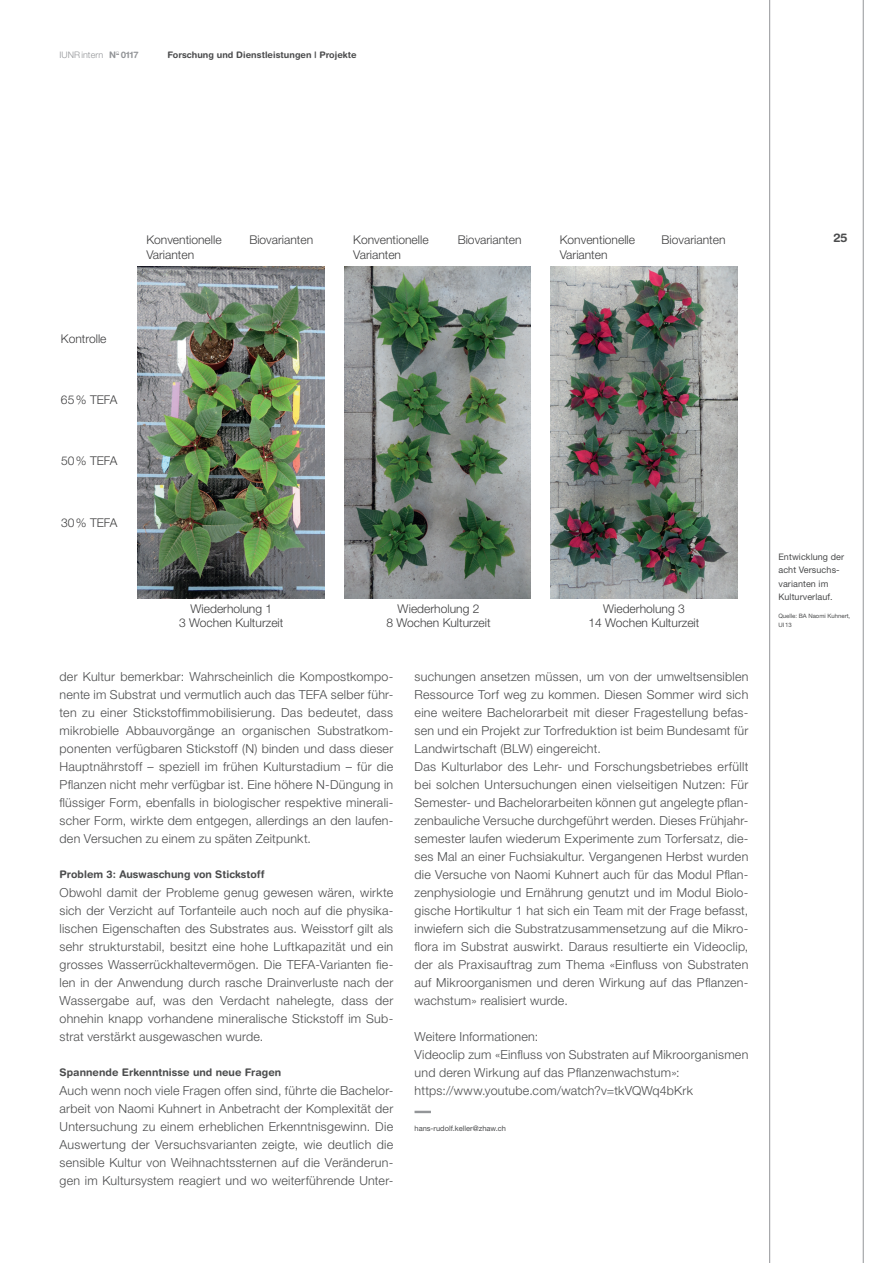
<style>
.page{position:relative;width:893px;height:1263px;background:#fff}
.page>*{position:absolute;margin:0;border:0;box-sizing:border-box;transform-origin:0 0}
.t1{font:300 12.45px/18px "Helvetica Neue LT Pro";letter-spacing:.02em;color:#4b4c4d;text-align:justify}
.t2{font:300 12px/14.2px "Helvetica Neue LT Pro";color:#3e3e3f}
.t3{font:700 12px "Helvetica Rounded LT Std";color:#4b4c4d}
.t4{font:700 10.5px "Helvetica Rounded LT Std";letter-spacing:.005em;color:#4b4c4d}
.t5{font:9px/13.5px "Helvetica Neue LT Pro";letter-spacing:.01em;color:#4b4c4d}
.t6{font:700 9px "Helvetica Rounded LT Std";letter-spacing:.005em;color:#4b4c4d}
.t7{font:300 9px "Helvetica Neue LT Pro";letter-spacing:.005em;color:#939598}
.t8{font:7.5px "Helvetica Neue LT Pro";color:#4b4c4d}
.t9{font:6px/9px "Helvetica Neue LT Pro";color:#4b4c4d}
.s1{font-family:"Helvetica Rounded LT Std";font-weight:700}
</style>
<div class="page">
<svg style="left:415px;top:1111px;width:16px;height:2px"></svg>
<img style="left:138px;top:267px;width:186px;height:331px">
<img style="left:344px;top:267px;width:187px;height:331px">
<img style="left:551px;top:267px;width:186px;height:331px">
<hr style="left:769px;top:0;width:1px;height:1263px;background:#939598">
<hr style="left:863px;top:0;width:1px;height:1263px;background:#939598">
<p class="t7" style="left:60px;top:49px;width:81px">IUNRintern <span class="s1">N</span><sup>o</sup> <span class="s1">0117</span></p>
<p class="t6" style="left:167px;top:49px;width:191px">Forschung und Dienstleistungen | Projekte</p>
<p class="t2" style="left:146px;top:233px;width:77px">Konventionelle<br>Varianten</p>
<p class="t2" style="left:560px;top:233px;width:77px">Konventionelle<br>Varianten</p>
<p class="t2" style="left:249px;top:233px;width:65px">Biovarianten</p>
<p class="t2" style="left:458px;top:233px;width:65px">Biovarianten</p>
<p class="t2" style="left:662px;top:233px;width:65px">Biovarianten</p>
<p class="t2" style="left:353px;top:233px;width:77px">Konventionelle<br>Varianten</p>
<p class="t3" style="left:833px;top:231px;width:16px">25</p>
<p class="t2" style="left:61px;top:331px;width:47px">Kontrolle</p>
<p class="t2" style="left:61px;top:392px;width:58px">65% TEFA</p>
<p class="t2" style="left:61px;top:454px;width:58px">50% TEFA</p>
<p class="t2" style="left:61px;top:515px;width:58px">30% TEFA</p>
<p class="t2" style="left:179px;top:601px;width:106px;text-align:center">Wiederholung 1<br>3 Wochen Kulturzeit</p>
<p class="t2" style="left:386px;top:601px;width:106px;text-align:center">Wiederholung 2<br>8 Wochen Kulturzeit</p>
<p class="t2" style="left:588px;top:601px;width:113px;text-align:center">Wiederholung 3<br>14 Wochen Kulturzeit</p>
<p class="t1" style="left:60px;top:667px;width:335px">der Kultur bemerkbar: Wahrscheinlich die Kompostkompo&shy;nente im Substrat und vermutlich auch das TEFA selber führ&shy;ten zu einer Stickstoffimmobilisierung. Das bedeutet, dass mikrobielle Abbauvorgänge an organischen Substratkom&shy;ponenten verfügbaren Stickstoff (N) binden und dass dieser Hauptnährstoff – speziell im frühen Kulturstadium – für die Pflanzen nicht mehr verfügbar ist. Eine höhere N-Düngung in flüssiger Form, ebenfalls in biologischer respektive minerali&shy;scher Form, wirkte dem entgegen, allerdings an den laufen&shy;den Versuchen zu einem zu späten Zeitpunkt.</p>
<p class="t4" style="left:60px;top:867px;width:207px">Problem 3: Auswaschung von Stickstoff</p>
<p class="t1" style="left:60px;top:883px;width:335px">Obwohl damit der Probleme genug gewesen wären, wirkte sich der Verzicht auf Torfanteile auch noch auf die physika&shy;lischen Eigenschaften des Substrates aus. Weisstorf gilt als sehr strukturstabil, besitzt eine hohe Luftkapazität und ein grosses Wasserrückhaltevermögen. Die TEFA-Varianten fie&shy;len in der Anwendung durch rasche Drainverluste nach der Wassergabe auf, was den Verdacht nahelegte, dass der ohnehin knapp vorhandene mineralische Stickstoff im Sub&shy;strat verstärkt ausgewaschen wurde.</p>
<p class="t4" style="left:60px;top:1065px;width:223px">Spannende Erkenntnisse und neue Fragen</p>
<p class="t1" style="left:60px;top:1081px;width:335px">Auch wenn noch viele Fragen offen sind, führte die Bachelor&shy;arbeit von Naomi Kuhnert in Anbetracht der Komplexität der Untersuchung zu einem erheblichen Erkenntnisgewinn. Die Auswertung der Versuchsvarianten zeigte, wie deutlich die sensible Kultur von Weihnachtssternen auf die Veränderun&shy;gen im Kultursystem reagiert und wo weiterführende Unter-</p>
<p class="t1" style="left:414px;top:667px;width:335px;text-align:left">suchungen ansetzen müssen, um von der umweltsensiblen Ressource Torf weg zu kommen. Diesen Sommer wird sich eine weitere Bachelorarbeit mit dieser Fragestellung befas&shy;sen und ein Projekt zur Torfreduktion ist beim Bundesamt für Landwirtschaft (BLW) eingereicht.<br>Das Kulturlabor des Lehr- und Forschungsbetriebes erfüllt bei solchen Untersuchungen einen vielseitigen Nutzen: Für Semester- und Bachelorarbeiten können gut angelegte pflan&shy;zenbauliche Versuche durchgeführt werden. Dieses Frühjahr&shy;semester laufen wiederum Experimente zum Torfersatz, die&shy;ses Mal an einer Fuchsiakultur. Vergangenen Herbst wurden die Versuche von Naomi Kuhnert auch für das Modul Pflan&shy;zenphysiologie und Ernährung genutzt und im Modul Biolo&shy;gische Hortikultur 1 hat sich ein Team mit der Frage befasst, inwiefern sich die Substratzusammensetzung auf die Mikro&shy;flora im Substrat auswirkt. Daraus resultierte ein Videoclip, der als Praxisauftrag zum Thema «Einfluss von Substraten auf Mikroorganismen und deren Wirkung auf das Pflanzen&shy;wachstum» realisiert wurde.</p>
<p class="t1" style="left:415px;top:1027px;width:335px;text-align:left">Weitere Informationen:<br>Videoclip zum «Einfluss von Substraten auf Mikroorganismen und deren Wirkung auf das Pflanzenwachstum»: https://www.youtube.com/watch?v=tkVQWq4bKrk</p>
<p class="t8" style="left:415px;top:1124px;width:93px">hans-rudolf.keller@zhaw.ch</p>
<p class="t5" style="left:778px;top:549px;width:67px">Entwicklung der acht Versuchs&shy;varianten im<br>Kulturverlauf.</p>
<p class="t9" style="left:778px;top:611px;width:73px">Quelle: BA Naomi Kuhnert,<br>UI13</p>
</div>
